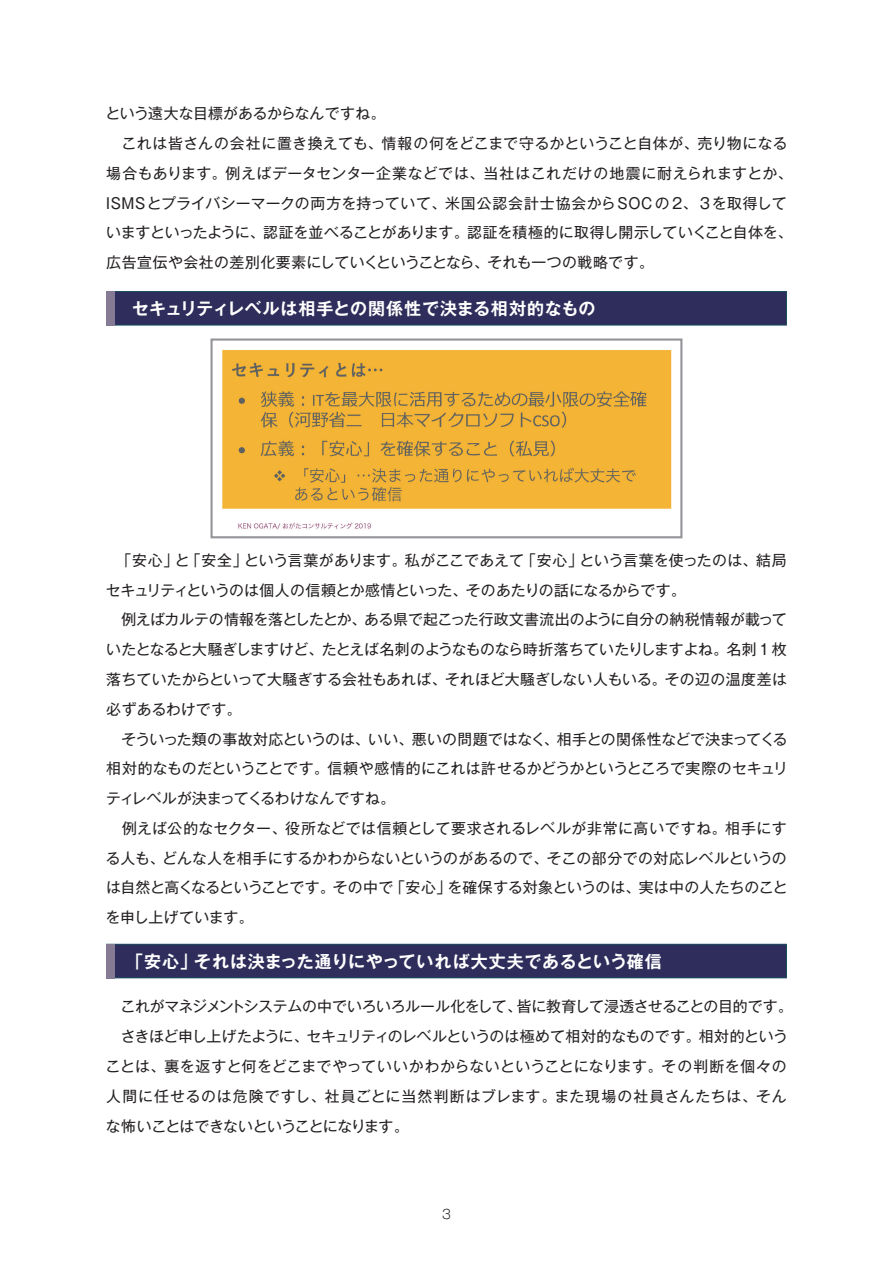
<style>
.page{position:relative;width:893px;height:1263px;background:#fff}
.page>*{position:absolute;margin:0;border:0;box-sizing:border-box;transform-origin:0 0}
.t1{font:700 16.95px "Gothic MB101 Pro De";letter-spacing:.03em;color:#fff}
.t2{font:14.85px/29.7px "Gothic MB101 Pro";letter-spacing:.005em;color:#231f20}
.t3{font:14.85px/29.7px "Gothic MB101 Pro";letter-spacing:-.025em;color:#231f20}
.t4{font:14.85px "Gothic MB101 Pro";letter-spacing:-.015em;color:#231f20}
.t5{font:14.85px "Gothic MB101 Pro";letter-spacing:.03em;color:#231f20}
.t6{font:300 12.75px "Gothic MB101 Pro";color:#231f20}
</style>
<div class="page">
<img style="left:222px;top:349px;width:450px;height:181px">
<div style="left:210px;top:338px;width:472px;height:200px;border:2px solid #939598"></div>
<div style="left:107px;top:291px;width:679px;height:34px;background:#2e2d5b"></div>
<div style="left:106px;top:291px;width:681px;height:34px;border:1px solid #1c5062"></div>
<div style="left:106px;top:291px;width:9px;height:34px;background:#857b95"></div>
<div style="left:107px;top:944px;width:679px;height:34px;background:#2e2d5b"></div>
<div style="left:106px;top:944px;width:681px;height:34px;border:1px solid #1c5062"></div>
<div style="left:106px;top:944px;width:9px;height:34px;background:#857b95"></div>
<p class="t2" style="left:105px;top:97px;width:689px">という遠大な目標があるからなんですね。<br>　これは皆さんの会社に置き換えても、情報の何をどこまで守るかということ自体が、売り物になる場合もあります。例えばデータセンター企業などでは、当社はこれだけの地震に耐えられますとか、ISMSとプライバシーマークの両方を持っていて、米国公認会計士協会からSOCの2、3を取得していますといったように、認証を並べることがあります。認証を積極的に取得し開示していくこと自体を、広告宣伝や会社の差別化要素にしていくということなら、それも一つの戦略です。</p>
<p class="t1" style="left:132px;top:294px;width:465px">セキュリティレベルは相手との関係性で決まる相対的なもの</p>
<p class="t2" style="left:106px;top:543px;width:74px">　「安心」</p>
<p class="t3" style="left:106px;top:573px;width:582px">セキュリティというのは個人の信頼とか感情といった、そのあたりの話になるからです。</p>
<p class="t4" style="left:106px;top:607px;width:682px">　例えばカルテの情報を落としたとか、ある県で起こった行政文書流出のように自分の納税情報が載って</p>
<p class="t3" style="left:106px;top:633px;width:682px">いたとなると大騒ぎしますけど、たとえば名刺のようなものなら時折落ちていたりしますよね。名刺 1 枚</p>
<p class="t2" style="left:106px;top:662px;width:682px">落ちていたからといって大騒ぎする会社もあれば、それほど大騒ぎしない人もいる。その辺の温度差は</p>
<p class="t2" style="left:106px;top:692px;width:137px">必ずあるわけです。</p>
<p class="t2" style="left:106px;top:722px;width:683px">　そういった類の事故対応というのは、いい、悪いの問題ではなく、相手との関係性などで決まってくる</p>
<p class="t2" style="left:106px;top:752px;width:683px">相対的なものだということです。信頼や感情的にこれは許せるかどうかというところで実際のセキュリ</p>
<p class="t2" style="left:106px;top:781px;width:291px">ティレベルが決まってくるわけなんですね。</p>
<p class="t5" style="left:106px;top:816px;width:682px">　例えば公的なセクター、役所などでは信頼として要求されるレベルが非常に高いですね。相手にす</p>
<p class="t2" style="left:162px;top:841px;width:626px">どんな人を相手にするかわからないというのがあるので、そこの部分での対応レベルというの</p>
<p class="t2" style="left:186px;top:543px;width:64px">「安全」</p>
<p class="t2" style="left:521px;top:543px;width:64px">「安心」</p>
<p class="t2" style="left:244px;top:543px;width:281px">という言葉があります。私がここであえて</p>
<p class="t2" style="left:579px;top:543px;width:209px">という言葉を使ったのは、結局</p>
<p class="t2" style="left:175px;top:543px;width:16px">と</p>
<p class="t2" style="left:106px;top:841px;width:60px">る人も、</p>
<p class="t3" style="left:105px;top:871px;width:289px">は自然と高くなるということです。その中でを申し上げています。</p>
<p class="t2" style="left:390px;top:871px;width:63px">「安心」</p>
<p class="t2" style="left:448px;top:871px;width:342px">を確保する対象というのは、実は中の人たちのこと</p>
<p class="t1" style="left:194px;top:947px;width:469px">それは決まった通りにやっていれば⼤丈夫であるという確信</p>
<p class="t1" style="left:126px;top:947px;width:73px">「安⼼」</p>
<p class="t2" style="left:105px;top:990px;width:684px">　これがマネジメントシステムの中でいろいろルール化をして、<br>　さきほど申し上げたように、セキュリティのレベルというのは極めて相対的なものです。相対的ということは、裏を返すと何をどこまでやっていいかわからないということになります。その判断を個々の人間に任せるのは危険ですし、社員ごとに当然判断はブレます。また現場の社員さんたちは、そんな怖いことはできないということになります。</p>
<p class="t4" style="left:517px;top:994px;width:278px">皆に教育して浸透させることの目的です。</p>
<p class="t6" style="left:442px;top:1203px;width:10px">3</p>
</div>
